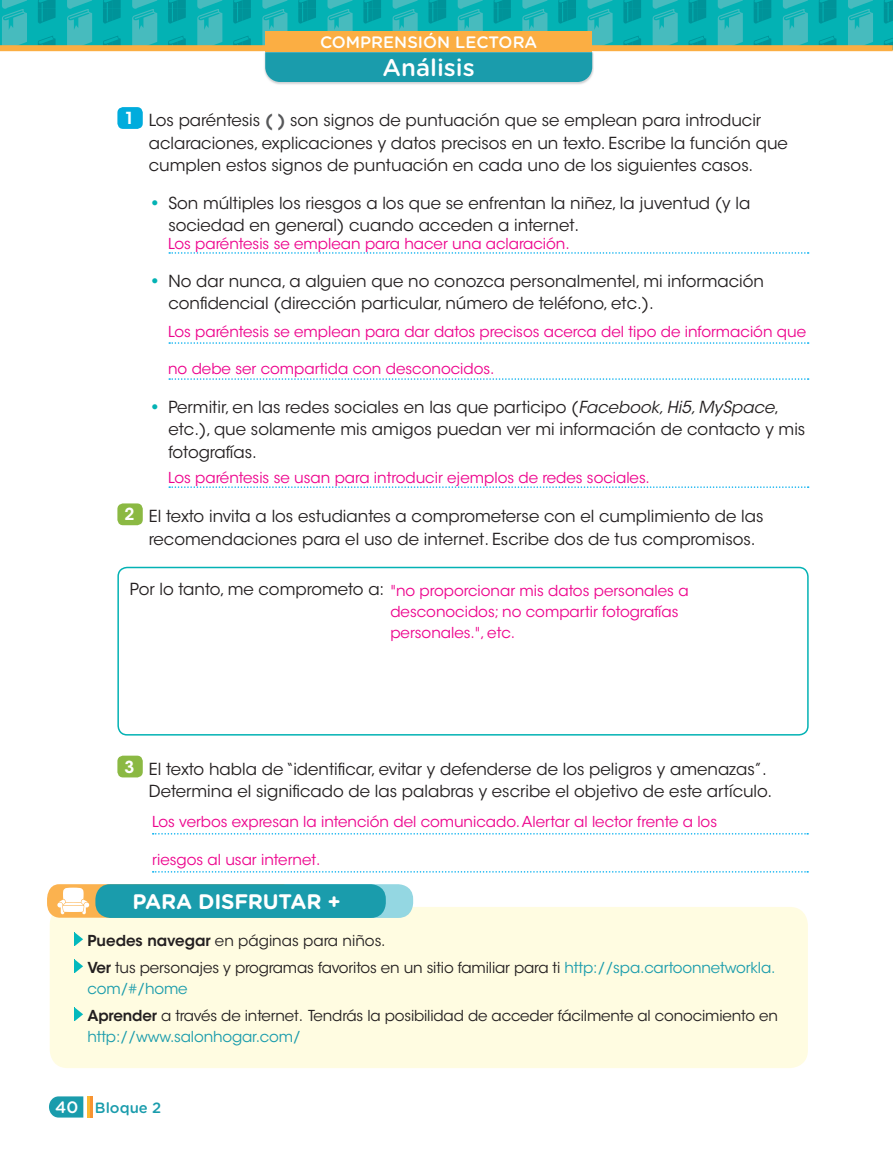
<style>
.page{position:relative;width:893px;height:1149px;background:#fff}
.page>*{position:absolute;margin:0;border:0;box-sizing:border-box;transform-origin:0 0}
.t1{font:500 24px "Gotham Rounded";color:#fff}
.t2{font:700 21px "Gotham Rounded";letter-spacing:-.01em;color:#fff}
.t3{font:16.5px/22.5px "ITC Avant Garde Std";color:#231f20}
.t4{font:500 16.5px "Gotham Rounded";color:#fff}
.t5{font:15px/21px "ITC Avant Garde Std";color:#ed028c}
.t6{font:15px/27px "ITC Avant Garde Std";letter-spacing:-.01em;color:#231f20}
.t7{font:15px "ITC Avant Garde Std";letter-spacing:-.01em;color:#1a9cac}
.t8{font:500 14.85px "Gotham Rounded";color:#1a9cac}
.s1{font-weight:600;color:#fff}
.s2{font-weight:600;color:#57585a}
.s3{font-weight:700;color:#03b2b4}
.s4{font-style:italic}
.s5{font-size:16.5px;color:#231f20}
.s6{font-weight:600}
.s7{color:#1a9cac}
.s8{font-size:16.5px;color:#fff}
</style>
<div class="page">
<div style="left:502px;top:9px;width:391px;height:41px;background:#03b2b4"></div>
<div style="left:502px;top:0;width:391px;height:9px;background:#03b2b4"></div>
<div style="left:0;top:9px;width:519px;height:41px;background:#03b2b4"></div>
<svg style="left:38px;top:36px;width:18px;height:9px"></svg>
<svg style="left:103px;top:36px;width:18px;height:9px"></svg>
<svg style="left:623px;top:36px;width:18px;height:9px"></svg>
<svg style="left:168px;top:36px;width:18px;height:9px"></svg>
<svg style="left:688px;top:36px;width:18px;height:9px"></svg>
<svg style="left:233px;top:36px;width:18px;height:9px"></svg>
<svg style="left:754px;top:36px;width:17px;height:9px"></svg>
<svg style="left:819px;top:36px;width:17px;height:9px"></svg>
<div style="left:0;top:0;width:519px;height:9px;background:#03b2b4"></div>
<svg style="left:67px;top:0;width:25px;height:45px"></svg>
<svg style="left:38px;top:0;width:18px;height:24px"></svg>
<svg style="left:132px;top:0;width:25px;height:45px"></svg>
<svg style="left:653px;top:0;width:25px;height:45px"></svg>
<svg style="left:103px;top:0;width:18px;height:24px"></svg>
<svg style="left:623px;top:0;width:18px;height:24px"></svg>
<svg style="left:197px;top:0;width:25px;height:45px"></svg>
<svg style="left:718px;top:0;width:25px;height:45px"></svg>
<svg style="left:168px;top:0;width:18px;height:24px"></svg>
<svg style="left:688px;top:0;width:18px;height:24px"></svg>
<svg style="left:783px;top:0;width:25px;height:45px"></svg>
<svg style="left:233px;top:0;width:18px;height:24px"></svg>
<svg style="left:754px;top:0;width:17px;height:24px"></svg>
<svg style="left:848px;top:0;width:25px;height:45px"></svg>
<svg style="left:884px;top:38px;width:9px;height:7px"></svg>
<svg style="left:819px;top:0;width:17px;height:24px"></svg>
<div style="left:0;top:45px;width:893px;height:6px;background:#fbae43"></div>
<svg style="left:262px;top:0;width:351px;height:82px"></svg>
<div style="left:265px;top:31px;width:327px;height:21px;background:#fbae43"></div>
<svg style="left:49px;top:1096px;width:34px;height:21px"></svg>
<hr style="left:89px;top:1095px;width:3px;height:22px;background:#f79332">
<hr style="left:87px;top:1095px;width:2px;height:22px;background:#fdb931">
<div style="left:50px;top:906px;width:758px;height:161px;background:#fffce1;border-radius:18px"></div>
<svg style="left:74px;top:932px;width:9px;height:13px"></svg>
<svg style="left:74px;top:959px;width:9px;height:13px"></svg>
<svg style="left:74px;top:1007px;width:9px;height:13px"></svg>
<div style="left:123px;top:883px;width:290px;height:34px;background:#94d7e2;border-radius:15px"></div>
<div style="left:95px;top:883px;width:291px;height:34px;background:#1a9cac;border-radius:15px"></div>
<svg style="left:47px;top:883px;width:245px;height:34px"></svg>
<svg style="left:169px;top:252px;width:640px;height:1px"></svg>
<svg style="left:169px;top:342px;width:640px;height:1px"></svg>
<svg style="left:169px;top:378px;width:640px;height:1px"></svg>
<svg style="left:169px;top:486px;width:640px;height:1px"></svg>
<div style="left:117px;top:107px;width:26px;height:22px;background:#00acdd;border-radius:6px"></div>
<div style="left:117px;top:503px;width:26px;height:22px;background:#8bb943;border-radius:6px"></div>
<div style="left:117px;top:566px;width:692px;height:169px;border:2px solid #03b2b4;border-radius:9px"></div>
<svg style="left:153px;top:833px;width:655px;height:1px"></svg>
<svg style="left:153px;top:871px;width:655px;height:1px"></svg>
<div style="left:117px;top:755px;width:26px;height:22px;background:#8bb943;border-radius:6px"></div>
<svg style="left:0;top:0;width:27px;height:46px"></svg>
<svg style="left:884px;top:0;width:9px;height:24px"></svg>
<p class="t4" style="left:320px;top:30px;width:219px">COMPRENSIÓN LECTORA</p>
<h1 class="t1" style="left:383px;top:50px;width:94px">Análisis</h1>
<p class="t3" style="left:149px;top:109px;width:640px;text-indent:-24px"><span class="s1">1</span> Los paréntesis <span class="s2">( )</span> son signos de puntuación que se emplean para introducir aclaraciones, explicaciones y datos precisos en un texto. Escribe la función que cumplen estos signos de puntuación en cada uno de los siguientes casos.</p>
<p class="t3" style="left:168px;top:191px;width:583px;text-indent:-20px"><span class="s3">•</span> Son múltiples los riesgos a los que se enfrentan la niñez, la juventud (y la sociedad en general) cuando acceden a internet.</p>
<p class="t3" style="left:168px;top:270px;width:597px;text-indent:-20px"><span class="s3">•</span> No dar nunca, a alguien que no conozca personalmentel, mi información confidencial (dirección particular, número de teléfono, etc.).</p>
<p class="t5" style="left:168px;top:233px;width:403px">Los paréntesis se emplean para hacer una aclaración.</p>
<p class="t5" style="left:168px;top:321px;width:639px">Los paréntesis se emplean para dar datos precisos acerca del tipo de información que</p>
<p class="t5" style="left:168px;top:358px;width:328px">no debe ser compartida con desconocidos.</p>
<p class="t3" style="left:168px;top:396px;width:638px;text-indent:-20px"><span class="s3">•</span> Permitir, en las redes sociales en las que participo (<span class="s4">Facebook, Hi5, MySpace</span>, etc.), que solamente mis amigos puedan ver mi información de contacto y mis fotografías.</p>
<p class="t5" style="left:168px;top:467px;width:483px">Los paréntesis se usan para introducir ejemplos de redes sociales.</p>
<p class="t3" style="left:149px;top:505px;width:616px;text-indent:-24px"><span class="s1">2</span> El texto invita a los estudiantes a comprometerse con el cumplimiento de las recomendaciones para el uso de internet. Escribe dos de tus compromisos.</p>
<p class="t5" style="left:130px;top:580px;width:560px"><span class="s5">Por lo tanto, me comprometo a:</span> "no proporcionar mis datos personales a</p>
<p class="t5" style="left:390px;top:601px;width:290px">desconocidos; no compartir fotografías personales.", etc.</p>
<p class="t3" style="left:149px;top:757px;width:625px;text-indent:-24px"><span class="s1">3</span> El texto habla de “identificar, evitar y defenderse de los peligros y amenazas”.<br>Determina el significado de las palabras y escribe el objetivo de este artículo.</p>
<p class="t5" style="left:152px;top:811px;width:566px">Los verbos expresan la intención del comunicado. Alertar al lector frente a los</p>
<p class="t5" style="left:152px;top:849px;width:170px">riesgos al usar internet.</p>
<p class="t2" style="left:133px;top:886px;width:210px">PARA DISFRUTAR +</p>
<p class="t6" style="left:87px;top:927px;width:689px"><span class="s6">Puedes navegar</span> en páginas para niños.<br><span class="s6">Ver</span> tus personajes y programas favoritos en un sitio familiar para ti <span class="s7">http://spa.cartoonnetworkla.</span></p>
<p class="t6" style="left:87px;top:975px;width:692px"><span class="s7">com/#/home<br></span><span class="s6">Aprender</span> a través de internet. Tendrás la posibilidad de acceder fácilmente al conocimiento en</p>
<p class="t7" style="left:87px;top:1027px;width:215px">http://www.salonhogar.com/</p>
<p class="t8" style="left:55px;top:1096px;width:108px"><span class="s8">40</span> Bloque 2</p>
</div>
